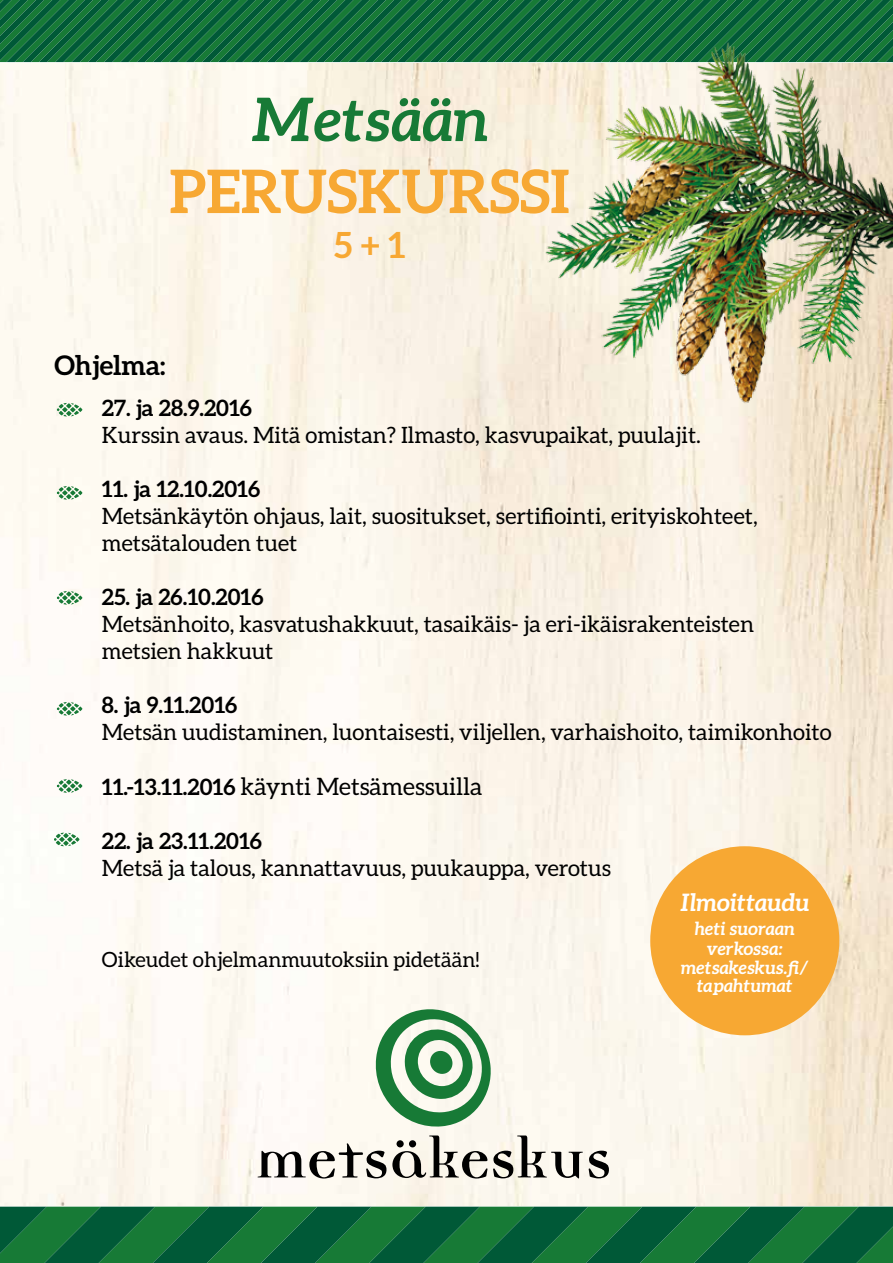
<style>
.page{position:relative;width:893px;height:1263px;background:#fff}
.page>*{position:absolute;margin:0;border:0;box-sizing:border-box;transform-origin:0 0}
.t1{font:700 60px "Aleo";color:#f7a833}
.t2{font:italic 700 60px "Aleo";color:#177a36}
.t3{font:700 36px "Aleo";color:#f7a833}
.t4{font:700 27px "Aleo";color:#000}
.t5{font:24px "Aleo";color:#000}
.t6{font:italic 700 24px "Aleo";color:#fff}
.t7{font:22.5px/27px "Aleo";color:#000}
.t8{font:700 22.5px "Aleo";color:#000}
.t9{font:21px "Aleo";color:#000}
.t10{font:italic 700 18px/19.6px "Aleo";color:#fff;text-align:center}
.s1{font-weight:700;font-size:22.5px}
</style>
<div class="page">
<img style="left:0;top:62px;width:893px;height:1144px">
<svg style="left:0;top:1206px;width:893px;height:57px;background:#0f6b39"></svg>
<div style="left:650px;top:846px;width:189px;height:189px;background:#f7a833;border-radius:50%"></div>
<svg style="left:57px;top:702px;width:25px;height:14px"></svg>
<svg style="left:57px;top:403px;width:25px;height:13px"></svg>
<svg style="left:57px;top:486px;width:25px;height:14px"></svg>
<svg style="left:57px;top:591px;width:25px;height:14px"></svg>
<svg style="left:57px;top:779px;width:25px;height:14px"></svg>
<svg style="left:54px;top:833px;width:26px;height:13px"></svg>
<svg style="left:0;top:0;width:893px;height:62px;background:#116d3b"></svg>
<img style="left:526px;top:28px;width:367px;height:407px">
<svg style="left:589px;top:1151px;width:20px;height:27px"></svg>
<svg style="left:258px;top:1009px;width:325px;height:169px"></svg>
<h1 class="t2" style="left:251px;top:85px;width:239px">Metsään</h1>
<h1 class="t1" style="left:169px;top:157px;width:402px">PERUSKURSSI</h1>
<h2 class="t3" style="left:334px;top:224px;width:73px">5 + 1</h2>
<p class="t4" style="left:54px;top:350px;width:113px">Ohjelma:</p>
<p class="t8" style="left:102px;top:394px;width:152px">27. ja 28.9.2016</p>
<p class="t7" style="left:102px;top:421px;width:601px">Kurssin avaus. Mitä omistan? Ilmasto, kasvupaikat, puulajit.</p>
<p class="t8" style="left:102px;top:475px;width:160px">11. ja 12.10.2016</p>
<p class="t7" style="left:102px;top:502px;width:657px">Metsänkäytön ohjaus, lait, suositukset, sertifiointi, erityiskohteet, metsätalouden tuet</p>
<p class="t8" style="left:102px;top:583px;width:163px">25. ja 26.10.2016</p>
<p class="t7" style="left:102px;top:610px;width:654px">Metsänhoito, kasvatushakkuut, tasaikäis- ja eri-ikäisrakenteisten metsien hakkuut</p>
<p class="t8" style="left:102px;top:691px;width:137px">8. ja 9.11.2016</p>
<p class="t7" style="left:102px;top:718px;width:731px">Metsän uudistaminen, luontaisesti, viljellen, varhaishoito, taimikonhoito</p>
<p class="t5" style="left:102px;top:773px;width:382px"><span class="s1">11.-13.11.2016</span> käynti Metsämessuilla</p>
<p class="t8" style="left:102px;top:828px;width:162px">22. ja 23.11.2016</p>
<p class="t7" style="left:102px;top:855px;width:511px">Metsä ja talous, kannattavuus, puukauppa, verotus</p>
<p class="t9" style="left:102px;top:947px;width:379px">Oikeudet ohjelmanmuutoksiin pidetään!</p>
<p class="t6" style="left:680px;top:888px;width:131px">Ilmoittaudu</p>
<p class="t10" style="left:681px;top:918px;width:130px">heti suoraan verkossa: metsakeskus.fi/</p>
<p class="t10" style="left:697px;top:975px;width:98px">tapahtumat</p>
</div>
